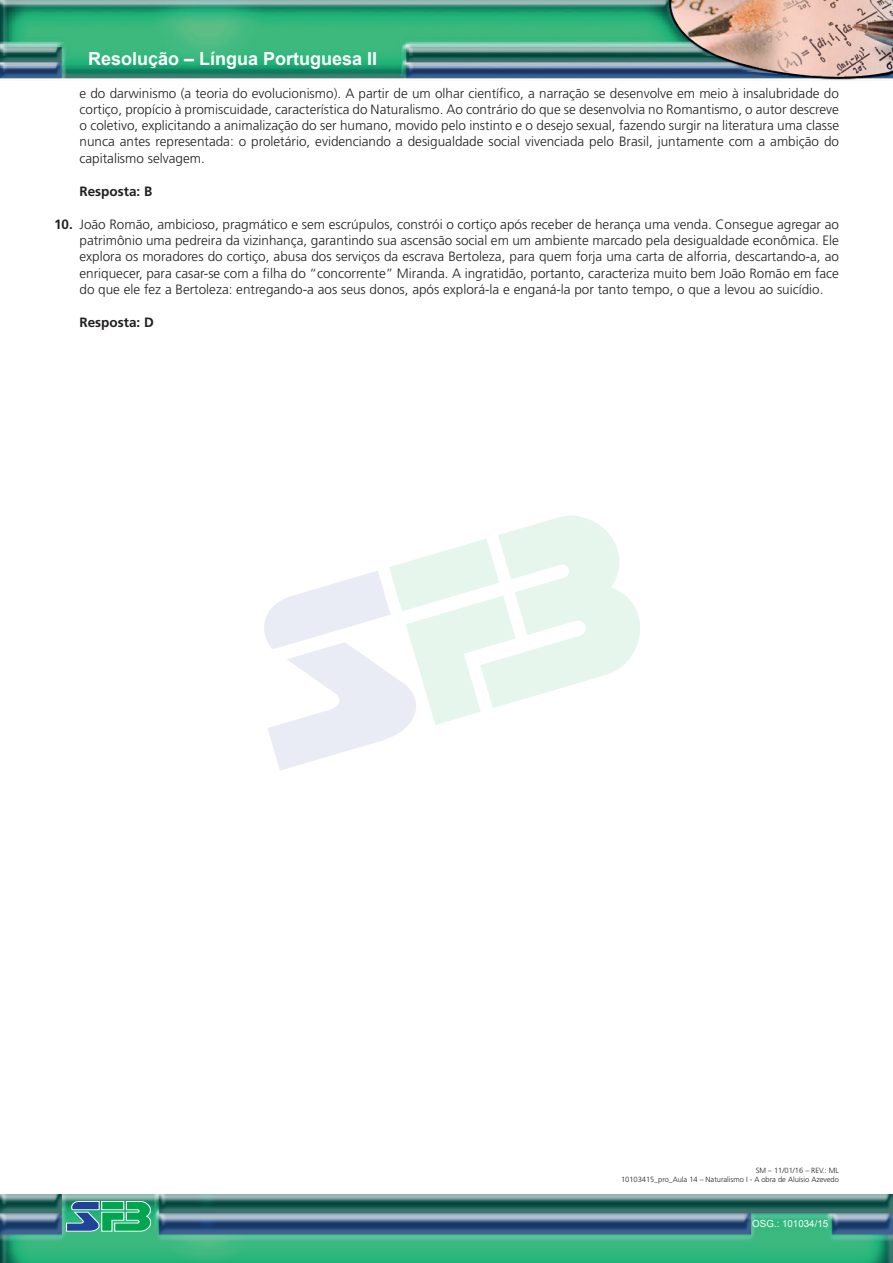
<style>
.page{position:relative;width:893px;height:1263px;background:#fff}
.page>*{position:absolute;margin:0;border:0;box-sizing:border-box;transform-origin:0 0}
.t1{font:700 18px "Arial";color:#fff}
.t2{font:300 13.5px/16.2px "Frutiger";color:#231f20;text-align:justify}
.t3{font:700 13.5px "Frutiger";color:#231f20}
.t4{font:9.75px "Arial";color:#fff}
.t5{font:300 7.5px/9px "Frutiger";color:#231f20;text-align:right}
.s1{font-weight:700}
</style>
<div class="page">
<img style="left:0;top:1195px;width:893px;height:68px">
<svg style="left:66px;top:1201px;width:85px;height:30px;background:#39a184"></svg>
<svg style="left:264px;top:516px;width:376px;height:255px"></svg>
<img style="left:0;top:0;width:892px;height:80px">
<h1 class="t1" style="left:88px;top:46px;width:291px">Resolução – Língua Portuguesa II</h1>
<p class="t2" style="left:80px;top:85px;width:761px">e do darwinismo (a teoria do evolucionismo). A partir de um olhar científico, a narração se desenvolve em meio à insalubridade do cortiço, propício à promiscuidade, característica do Naturalismo. Ao contrário do que se desenvolvia no Romantismo, o autor descreve o coletivo, explicitando a animalização do ser humano, movido pelo instinto e o desejo sexual, fazendo surgir na literatura uma classe nunca antes representada: o proletário, evidenciando a desigualdade social vivenciada pelo Brasil, juntamente com a ambição do capitalismo selvagem.</p>
<p class="t3" style="left:80px;top:183px;width:74px">Resposta: B</p>
<p class="t2" style="left:80px;top:216px;width:761px;text-indent:-26px"><span class="s1">10.</span> João Romão, ambicioso, pragmático e sem escrúpulos, constrói o cortiço após receber de herança uma venda. Consegue agregar ao patrimônio uma pedreira da vizinhança, garantindo sua ascensão social em um ambiente marcado pela desigualdade econômica. Ele explora os moradores do cortiço, abusa dos serviços da escrava Bertoleza, para quem forja uma carta de alforria, descartando-a, ao enriquecer, para casar-se com a filha do “concorrente” Miranda. A ingratidão, portanto, caracteriza muito bem João Romão em face do que ele fez a Bertoleza: entregando-a aos seus donos, após explorá-la e enganá-la por tanto tempo, o que a levou ao suicídio.</p>
<p class="t3" style="left:80px;top:314px;width:76px">Resposta: D</p>
<p class="t5" style="left:621px;top:1166px;width:219px">SM – 11/01/16 – REV.: ML<br>10103415_pro_Aula 14 – Naturalismo I - A obra de Aluísio Azevedo</p>
<p class="t4" style="left:752px;top:1217px;width:77px">OSG.: 101034/15</p>
</div>
